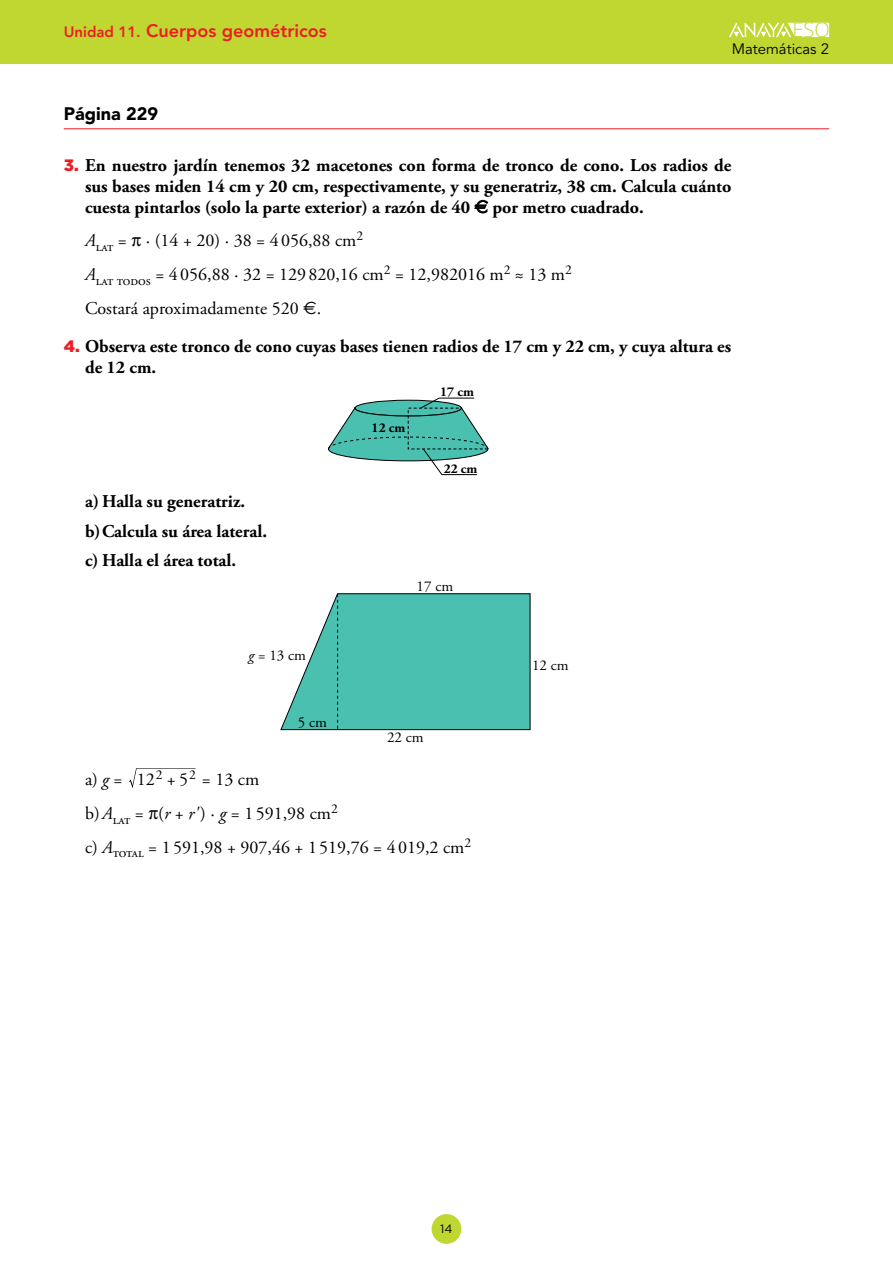
<style>
.page{position:relative;width:893px;height:1263px;background:#fff}
.page>*{position:absolute;margin:0;border:0;box-sizing:border-box;transform-origin:0 0}
.t1{font:300 20.25px "Open Sans";color:#bfd730}
.acti_TextoActiAparta{font:700 18px/21px "Adobe Garamond Pro";color:#000;text-align:justify}
.Soluciones_sangrado{font:18px "Adobe Garamond Pro";color:#000}
.Soluciones_apartados{font:18px "Adobe Garamond Pro";color:#000}
.t2{font:800 18px "Avenir LT Std";color:#ed1d24}
.nuclPagina{font:900 18px "Avenir LT Std";color:#000}
.t3{font:15px "Adobe Garamond Pro";color:#000}
.t4{font:15px "Avenir LT Std";color:#000}
.t5{font:700 13.5px "Adobe Garamond Pro";color:#000}
.t6{font:13.5px "Adobe Garamond Pro";color:#000}
.t7{font:12px "Gotham";color:#000}
.s1{font-size:15px}
.s2{font-family:"Gotham";font-weight:900;font-size:16.5px;color:#ed1d24}
.s3{font-style:italic}
</style>
<div class="page">
<div style="left:0;top:0;width:893px;height:64px;background:#bfd730"></div>
<svg style="left:729px;top:22px;width:100px;height:15px"></svg>
<div style="left:432px;top:1214px;width:29px;height:30px;background:#bfd730;border-radius:50%"></div>
<hr style="left:64px;top:128px;width:765px;height:1px;background:#ed1d24">
<svg style="left:328px;top:397px;width:160px;height:78px"></svg>
<svg style="left:280px;top:593px;width:251px;height:137px"></svg>
<svg style="left:129px;top:768px;width:67px;height:20px"></svg>
<svg style="left:474px;top:200px;width:14px;height:13px"></svg>
<p class="t2" style="left:64px;top:20px;width:264px"><span class="s1">Unidad 11.</span> Cuerpos geométricos</p>
<p class="t1" style="left:792px;top:16px;width:39px">ESO</p>
<p class="t4" style="left:732px;top:40px;width:99px">Matemáticas 2</p>
<p class="nuclPagina" style="left:64px;top:103px;width:96px">Página 229</p>
<p class="acti_TextoActiAparta" style="left:85px;top:155px;width:648px;text-indent:-21px"><span class="s2">3.</span> En nuestro jardín tenemos 32 macetones con forma de tronco de cono. Los radios de sus bases miden 14 cm y 20 cm, respectivamente, y su generatriz, 38 cm. Calcula cuánto cuesta pintarlos (solo la parte exterior) a razón de 40 por metro cuadrado.</p>
<p class="Soluciones_sangrado" style="left:85px;top:230px;width:280px"><span class="s3">A</span><sub>lat</sub> = · (14 + 20) · 38 = 4 056,88 cm<sup>2</sup></p>
<p class="Soluciones_sangrado" style="left:85px;top:264px;width:488px"><span class="s3">A</span><sub>lat</sub> <sub>todos</sub> = 4 056,88 · 32 = 129 820,16 cm<sup>2</sup> = 12,982016 m<sup>2</sup> ≈ 13 m<sup>2</sup></p>
<p class="Soluciones_sangrado" style="left:85px;top:297px;width:238px">Costará aproximadamente 520 .</p>
<p class="acti_TextoActiAparta" style="left:85px;top:336px;width:648px;text-indent:-21px"><span class="s2">4.</span> Observa este tronco de cono cuyas bases tienen radios de 17 cm y 22 cm, y cuya altura es de 12 cm.</p>
<p class="acti_TextoActiAparta" style="left:85px;top:491px;width:162px">a) Halla su generatriz.</p>
<p class="acti_TextoActiAparta" style="left:85px;top:521px;width:184px">b) Calcula su área lateral.</p>
<p class="acti_TextoActiAparta" style="left:85px;top:550px;width:153px">c) Halla el área total.</p>
<p class="t3" style="left:249px;top:646px;width:59px"><span class="s3">g</span> = 13 cm</p>
<p class="t3" style="left:298px;top:713px;width:31px">5 cm</p>
<p class="t5" style="left:372px;top:420px;width:35px">12 cm</p>
<p class="t5" style="left:440px;top:384px;width:35px">17 cm</p>
<p class="t5" style="left:444px;top:461px;width:35px">22 cm</p>
<p class="t3" style="left:417px;top:577px;width:38px">17 cm</p>
<p class="t3" style="left:387px;top:728px;width:38px">22 cm</p>
<p class="t6" style="left:156px;top:767px;width:8px">2</p>
<p class="t6" style="left:189px;top:767px;width:8px">2</p>
<p class="Soluciones_apartados" style="left:202px;top:769px;width:59px">= 13 cm</p>
<p class="Soluciones_apartados" style="left:85px;top:803px;width:254px">b) <span class="s3">A</span><sub>lat</sub> = (<span class="s3">r</span> + <span class="s3">r'</span>) · <span class="s3">g</span> = 1591,98 cm<sup>2</sup></p>
<p class="Soluciones_apartados" style="left:85px;top:836px;width:388px">c) <span class="s3">A</span><sub>total</sub> = 1591,98 + 907,46 + 1 519,76 = 4 019,2 cm<sup>2</sup></p>
<p class="Soluciones_apartados" style="left:85px;top:769px;width:39px">a) <span class="s3">g</span> =</p>
<p class="Soluciones_sangrado" style="left:137px;top:769px;width:19px">12</p>
<p class="Soluciones_sangrado" style="left:167px;top:769px;width:23px">+5</p>
<p class="t3" style="left:532px;top:656px;width:38px">12 cm</p>
<p class="t7" style="left:440px;top:1221px;width:14px">14</p>
</div>
